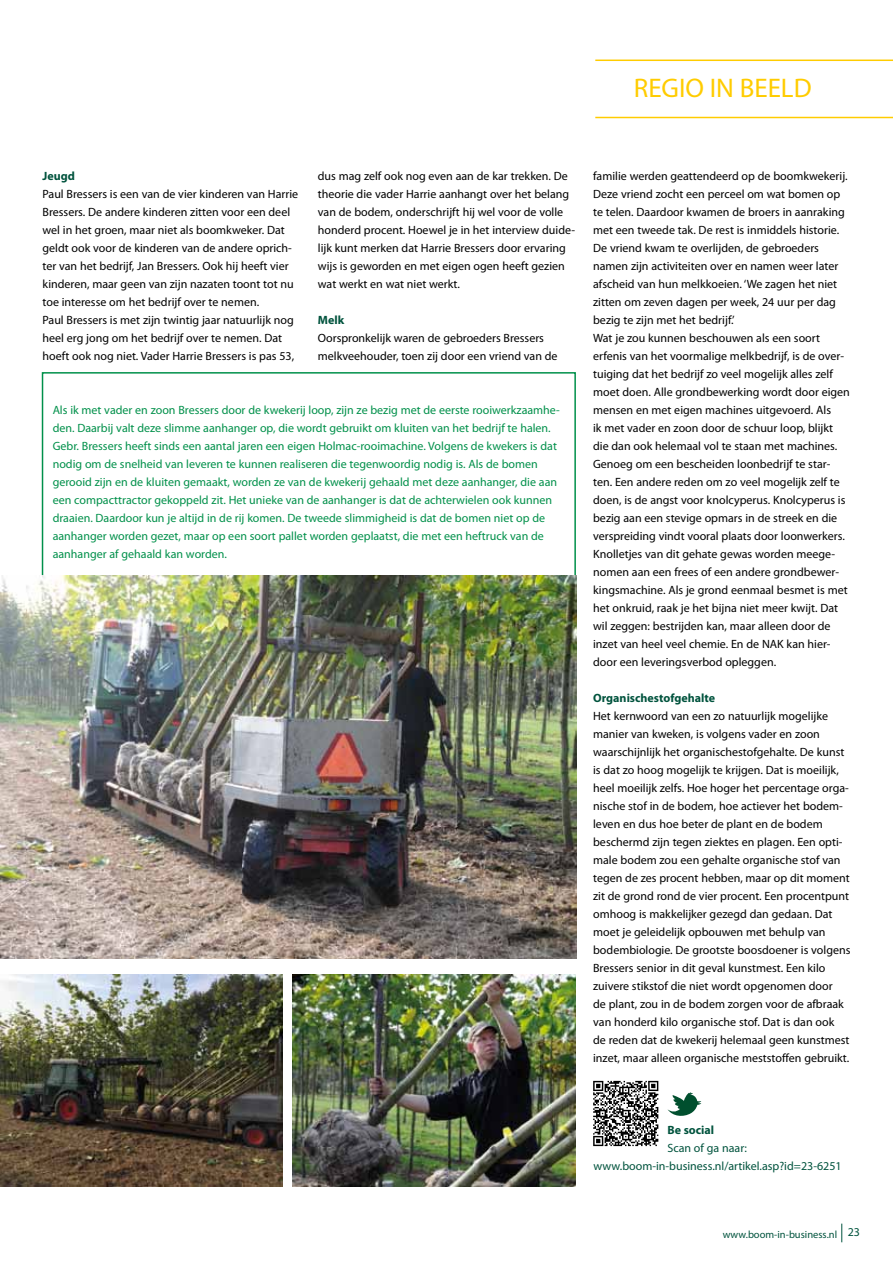
<style>
.page{position:relative;width:893px;height:1263px;background:#fff}
.page>*{position:absolute;margin:0;border:0;box-sizing:border-box;transform-origin:0 0}
.t1{font:27px "Myriad Pro";color:#fc0}
.t2{font:12px/18px "Myriad Pro";color:#000}
.t3{font:12px/18px "Myriad Pro";color:#00904a}
.t4{font:12px/18px "Myriad Pro";color:#00533d}
.t5{font:700 12px "Myriad Pro";color:#00533d}
.t6{font:10.5px "Myriad Pro";color:#00533d}
</style>
<div class="page">
<svg style="left:841px;top:1223px;width:1px;height:19px"></svg>
<hr style="left:595px;top:117px;width:298px;height:1px;background:#fc0">
<hr style="left:595px;top:60px;width:298px;height:1px;background:#fc0">
<img style="left:1px;top:975px;width:282px;height:211px">
<img style="left:293px;top:975px;width:282px;height:211px">
<img style="left:1px;top:576px;width:576px;height:383px">
<svg style="left:593px;top:1081px;width:65px;height:65px"></svg>
<svg style="left:667px;top:1092px;width:34px;height:24px"></svg>
<h1 class="t1" style="left:634px;top:71px;width:179px">REGIO IN BEELD</h1>
<p class="t5" style="left:43px;top:168px;width:34px">Jeugd</p>
<p class="t2" style="left:43px;top:185px;width:257px">Paul Bressers is een van de vier kinderen van Harrie Bressers. De andere kinderen zitten voor een deel wel in het groen, maar niet als boomkweker. Dat geldt ook voor de kinderen van de andere oprich&shy;ter van het bedrijf, Jan Bressers. Ook hij heeft vier kinderen, maar geen van zijn nazaten toont tot nu toe interesse om het bedrijf over te nemen.<br>Paul Bressers is met zijn twintig jaar natuurlijk nog heel erg jong om het bedrijf over te nemen. Dat hoeft ook nog niet. Vader Harrie Bressers is pas 53,</p>
<p class="t2" style="left:318px;top:167px;width:259px">dus mag zelf ook nog even aan de kar trekken. De theorie die vader Harrie aanhangt over het belang van de bodem, onderschrijft hij wel voor de volle honderd procent. Hoewel je in het interview duide&shy;lijk kunt merken dat Harrie Bressers door ervaring wijs is geworden en met eigen ogen heeft gezien wat werkt en wat niet werkt.</p>
<p class="t5" style="left:318px;top:312px;width:28px">Melk</p>
<p class="t2" style="left:318px;top:329px;width:241px">Oorspronkelijk waren de gebroeders Bressers melkveehouder, toen zij door een vriend van de</p>
<p class="t3" style="left:53px;top:401px;width:509px">Als ik met vader en zoon Bressers door de kwekerij loop, zijn ze bezig met de eerste rooiwerkzaamhe&shy;den. Daarbij valt deze slimme aanhanger op, die wordt gebruikt om kluiten van het bedrijf te halen.<br>Gebr. Bressers heeft sinds een aantal jaren een eigen Holmac-rooimachine. Volgens de kwekers is dat nodig om de snelheid van leveren te kunnen realiseren die tegenwoordig nodig is. Als de bomen gerooid zijn en de kluiten gemaakt, worden ze van de kwekerij gehaald met deze aanhanger, die aan een compacttractor gekoppeld zit. Het unieke van de aanhanger is dat de achterwielen ook kunnen draaien. Daardoor kun je altijd in de rij komen. De tweede slimmigheid is dat de bomen niet op de aanhanger worden gezet, maar op een soort pallet worden geplaatst, die met een heftruck van de aanhanger af gehaald kan worden.</p>
<p class="t2" style="left:593px;top:167px;width:258px">familie werden geattendeerd op de boomkwekerij.<br>Deze vriend zocht een perceel om wat bomen op te telen. Daardoor kwamen de broers in aanraking met een tweede tak. De rest is inmiddels historie.<br>De vriend kwam te overlijden, de gebroeders namen zijn activiteiten over en namen weer later afscheid van hun melkkoeien. ‘We zagen het niet zitten om zeven dagen per week, 24 uur per dag bezig te zijn met het bedrijf.’<br>Wat je zou kunnen beschouwen als een soort erfenis van het voormalige melkbedrijf, is de over&shy;tuiging dat het bedrijf zo veel mogelijk alles zelf moet doen. Alle grondbewerking wordt door eigen mensen en met eigen machines uitgevoerd. Als<br>ik met vader en zoon door de schuur loop, blijkt die dan ook helemaal vol te staan met machines.<br>Genoeg om een bescheiden loonbedrijf te star&shy;ten. Een andere reden om zo veel mogelijk zelf te doen, is de angst voor knolcyperus. Knolcyperus is bezig aan een stevige opmars in de streek en die verspreiding vindt vooral plaats door loonwerkers.<br>Knolletjes van dit gehate gewas worden meege&shy;nomen aan een frees of een andere grondbewer&shy;kingsmachine. Als je grond eenmaal besmet is met het onkruid, raak je het bijna niet meer kwijt. Dat wil zeggen: bestrijden kan, maar alleen door de inzet van heel veel chemie. En de NAK kan hier&shy;door een leveringsverbod opleggen.</p>
<p class="t5" style="left:593px;top:690px;width:123px">Organischestofgehalte</p>
<p class="t2" style="left:593px;top:707px;width:259px">Het kernwoord van een zo natuurlijk mogelijke manier van kweken, is volgens vader en zoon waarschijnlijk het organischestofgehalte. De kunst is dat zo hoog mogelijk te krijgen. Dat is moeilijk, heel moeilijk zelfs. Hoe hoger het percentage orga&shy;nische stof in de bodem, hoe actiever het bodem&shy;leven en dus hoe beter de plant en de bodem beschermd zijn tegen ziektes en plagen. Een opti&shy;male bodem zou een gehalte organische stof van tegen de zes procent hebben, maar op dit moment zit de grond rond de vier procent. Een procentpunt omhoog is makkelijker gezegd dan gedaan. Dat moet je geleidelijk opbouwen met behulp van bodembiologie. De grootste boosdoener is volgens Bressers senior in dit geval kunstmest. Een kilo zuivere stikstof die niet wordt opgenomen door<br>de plant, zou in de bodem zorgen voor de afbraak van honderd kilo organische stof. Dat is dan ook<br>de reden dat de kwekerij helemaal geen kunstmest inzet, maar alleen organische meststoffen gebruikt.</p>
<p class="t5" style="left:667px;top:1122px;width:48px">Be social</p>
<p class="t4" style="left:594px;top:1139px;width:249px;text-indent:74px">Scan of ga naar: www.boom-in-business.nl/artikel.asp?id=23-6251</p>
<p class="t6" style="left:723px;top:1228px;width:139px">www.boom-in-business.nl <sup>23</sup></p>
</div>
